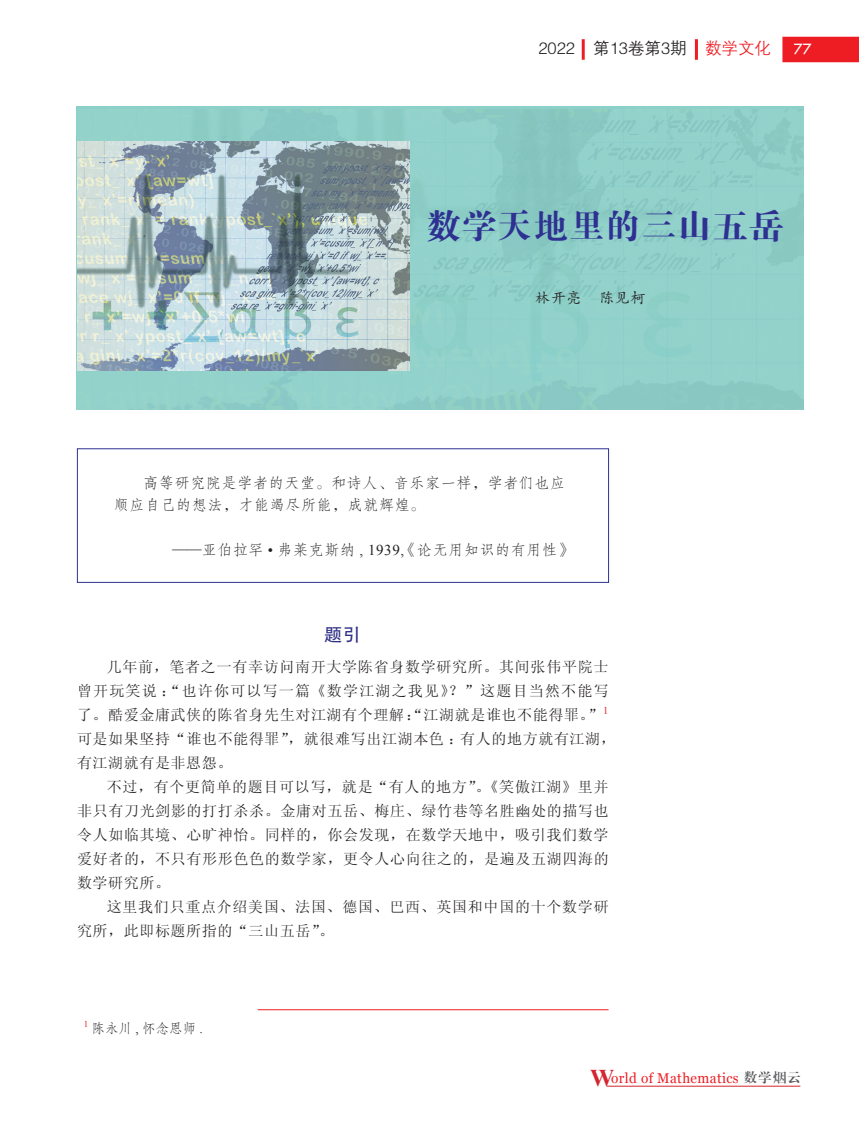
<style>
.page{position:relative;width:859px;height:1123px;background:#fff}
.page>*{position:absolute;margin:0;border:0;box-sizing:border-box;transform-origin:0 0}
.t1{font:34.5px "FZDBSK GBK1 0";letter-spacing:.04em;color:#2e3092}
.t2{font:18px "FZHTK GBK1 0";color:#303087}
.t3{font:16.5px "FZZDXK GBK1 0";color:#231f20}
.t4{font:16.5px "Tw Cen";color:#fff}
.t5{font:15px/24px "Sim Sun";letter-spacing:.045em;color:#231f20}
.t6{font:15px/22.5px "FZFSK GBK1 0";letter-spacing:.04em;color:#231f20}
.t7{font:15px "FZKTK GBK1 0";letter-spacing:.04em;color:#231f20}
.t8{font:14.1px "Georgia";letter-spacing:.03em;color:#ee1d23;scale:.95 1}
.t9{font:13.5px "FZFSK GBK1 0";color:#231f20}
.t10{font:9px "Times New Roman";color:#ee1d23}
.s1{color:#ee1d23}
.s2{font-family:"Times New Roman"}
.s3{font-family:"Times New Roman";font-weight:700;font-size:24px;color:#d5252e}
.s4{font-family:"FZXBSK GBK1 0";font-size:13.05px;color:#57585a}
</style>
<div class="page">
<hr style="left:607px;top:1085px;width:193px;height:1px;background:#d5252e">
<div style="left:782px;top:37px;width:77px;height:25px;background:#ee1d23"></div>
<hr style="left:695px;top:39px;width:3px;height:21px;background:#ee1d23">
<hr style="left:582px;top:39px;width:3px;height:21px;background:#ee1d23">
<img style="left:77px;top:109px;width:727px;height:300px">
<img style="left:77px;top:142px;width:332px;height:229px">
<div style="left:77px;top:448px;width:532px;height:135px;border:1px solid #2e3092"></div>
<hr style="left:258px;top:1009px;width:351px;height:1px;background:#ee1d23">
<p class="t3" style="left:538px;top:40px;width:234px">2022 第13卷第3期 <span class="s1">数学文化</span></p>
<p class="t4" style="left:794px;top:39px;width:20px">77</p>
<h1 class="t1" style="left:426px;top:208px;width:359px">数学天地里的三山五岳</h1>
<p class="t7" style="left:535px;top:289px;width:112px">林开亮 陈见柯</p>
<p class="t6" style="left:114px;top:472px;width:453px;text-indent:30px">高等研究院是学者的天堂。和诗人、音乐家一样，学者们也应顺应自己的想法，才能竭尽所能，成就辉煌。</p>
<p class="t6" style="left:172px;top:539px;width:402px">——亚伯拉罕 <span class="s2">•</span> 弗莱克斯纳 <span class="s2">, 1939,</span> 《论无用知识的有用性》</p>
<p class="t2" style="left:324px;top:625px;width:38px">题引</p>
<p class="t5" style="left:77px;top:655px;width:540px;text-indent:30px">几年前，笔者之一有幸访问南开大学陈省身数学研究所。其间张伟平院士曾开玩笑说：“也许你可以写一篇《数学江湖之我见》？”这题目当然不能写了。酷爱金庸武侠的陈省身先生对江湖有个理解：“江湖就是谁也不能得罪。”<sup>1</sup>可是如果坚持“谁也不能得罪”，就很难写出江湖本色：有人的地方就有江湖，有江湖就有是非恩怨。</p>
<p class="t5" style="left:77px;top:775px;width:533px;text-align:justify;text-indent:30px">不过，有个更简单的题目可以写，就是“有人的地方”。《笑傲江湖》里并非只有刀光剑影的打打杀杀。金庸对五岳、梅庄、绿竹巷等名胜幽处的描写也令人如临其境、心旷神怡。同样的，你会发现，在数学天地中，吸引我们数学爱好者的，不只有形形色色的数学家，更令人心向往之的，是遍及五湖四海的数学研究所。</p>
<p class="t5" style="left:77px;top:895px;width:533px;text-indent:30px">这里我们只重点介绍美国、法国、德国、巴西、英国和中国的十个数学研究所，此即标题所指的“三山五岳”。</p>
<p class="t10" style="left:84px;top:1018px;width:6px">1</p>
<p class="t9" style="left:92px;top:1021px;width:113px">陈永川 <span class="s2">,</span> 怀念恩师 <span class="s2">.</span></p>
<p class="t8" style="left:590px;top:1067px;width:223px"><span class="s3">W</span>orld of Mathematics <span class="s4">数学烟云</span></p>
</div>
